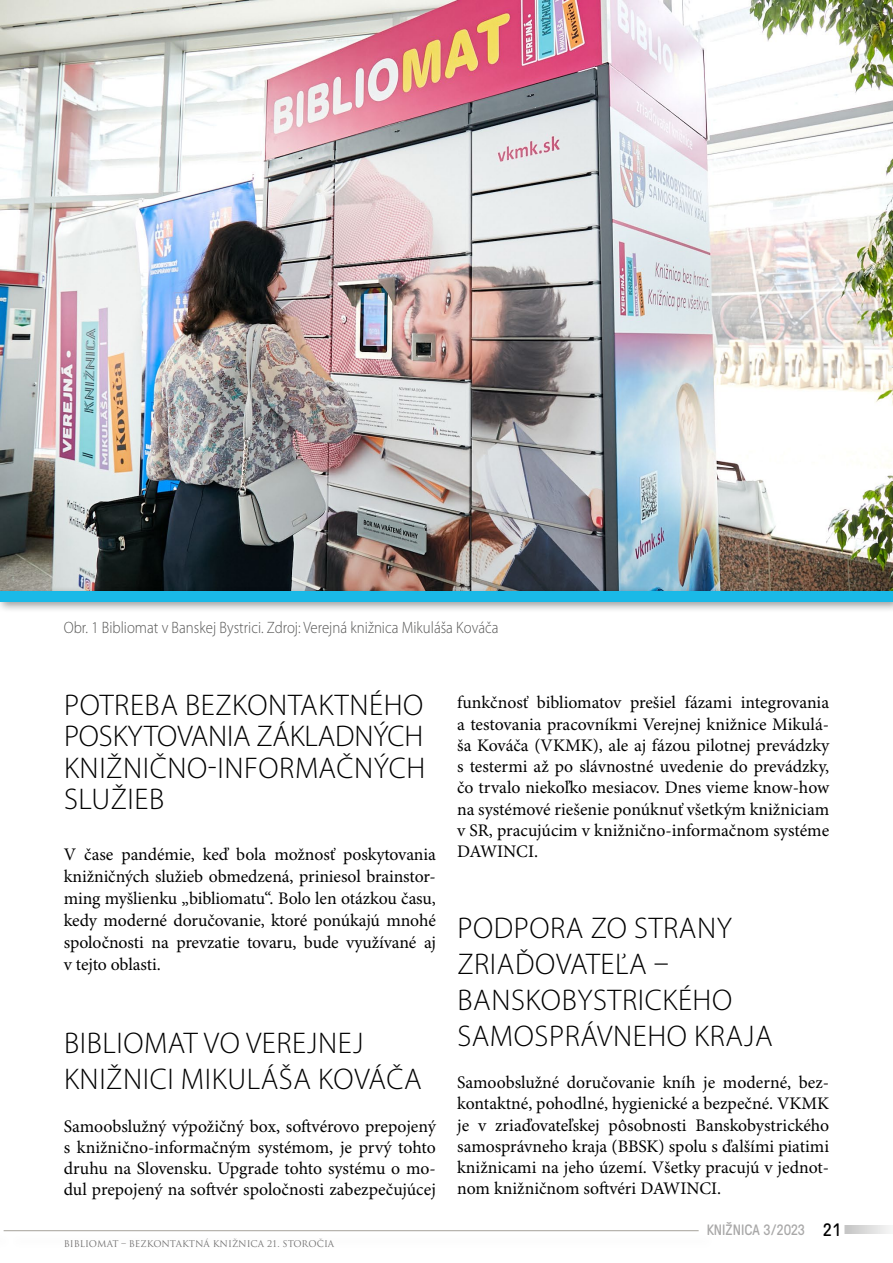
<style>
.page{position:relative;width:893px;height:1263px;background:#fff}
.page>*{position:absolute;margin:0;border:0;box-sizing:border-box;transform-origin:0 0}
.t1{font:300 30px/36px "Myriad Pro";letter-spacing:.02em;color:#000}
.t2{font:17.7px/21.3px "Minion Pro";letter-spacing:-.005em;color:#000;text-align:justify}
.t3{font:300 16.5px "Myriad Pro";color:#575756;scale:.9 1}
.t4{font:15px "GT Pressura";color:#706f6f}
.t5{font:9px "Trajan Pro";color:#706f6f}
.s1{font-size:18px;color:#000}
</style>
<div class="page">
<svg style="left:844px;top:1225px;width:46px;height:9px"></svg>
<hr style="left:4px;top:1230px;width:695px;height:1px;background:#a5a29a">
<img style="left:0;top:0;width:893px;height:586px">
<div style="left:0;top:586px;width:893px;height:27px;background:#000;opacity:.4"></div>
<div style="left:0;top:591px;width:893px;height:11px;background:#1ab9e7"></div>
<p class="t3" style="left:64px;top:619px;width:484px">Obr. 1 Bibliomat v Banskej Bystrici. Zdroj: Verejná knižnica Mikuláša Kováča</p>
<h1 class="t1" style="left:64px;top:689px;width:363px;line-height:31.5px;text-align:justify">POTREBA BEZKONTAKTNÉHO POSKYTOVANIA ZÁKLADNÝCH KNIŽNIČNO-INFORMAČNÝCH SLUŽIEB</h1>
<p class="t2" style="left:64px;top:844px;width:374px;line-height:22px">V čase pandémie, keď bola možnosť poskytovania knižničných služieb obmedzená, priniesol brainstor&shy;ming myšlienku „bibliomatu“. Bolo len otázkou času, kedy moderné doručovanie, ktoré ponúkajú mnohé spoločnosti na prevzatie tovaru, bude využívané aj v tejto oblasti.</p>
<h1 class="t1" style="left:64px;top:1026px;width:359px">BIBLIOMAT VO VEREJNEJ<br>KNIŽNICI MIKULÁŠA KOVÁČA</h1>
<p class="t2" style="left:64px;top:1116px;width:374px">Samoobslužný výpožičný box, softvérovo prepojený s knižnično-informačným systémom, je prvý tohto druhu na Slovensku. Upgrade tohto systému o mo&shy;dul prepojený na softvér spoločnosti zabezpečujúcej</p>
<p class="t5" style="left:64px;top:1238px;width:272px">BIBLIOMAT – BEZKONTAKTNÁ KNIŽNICA 21. STOROČIA</p>
<p class="t2" style="left:457px;top:693px;width:374px">funkčnosť bibliomatov prešiel fázami integrovania a testovania pracovníkmi Verejnej knižnice Mikulá&shy;ša Kováča (VKMK), ale aj fázou pilotnej prevádzky s testermi až po slávnostné uvedenie do prevádzky, čo trvalo niekoľko mesiacov. Dnes vieme know-how na systémové riešenie ponúknuť všetkým knižniciam v SR, pracujúcim v knižnično-informačnom systéme DAWINCI.</p>
<h1 class="t1" style="left:457px;top:910px;width:317px">PODPORA ZO STRANY<br>ZRIAĎOVATEĽA –<br>BANSKOBYSTRICKÉHO<br>SAMOSPRÁVNEHO KRAJA</h1>
<p class="t2" style="left:457px;top:1072px;width:374px">Samoobslužné doručovanie kníh je moderné, bez&shy;kontaktné, pohodlné, hygienické a bezpečné. VKMK je v zriaďovateľskej pôsobnosti Banskobystrického samosprávneho kraja (BBSK) spolu s ďalšími piatimi knižnicami na jeho území. Všetky pracujú v jednot&shy;nom knižničnom softvéri DAWINCI.</p>
<p class="t4" style="left:706px;top:1218px;width:135px">KNIŽNICA 3/2023 <span class="s1">21</span></p>
</div>
